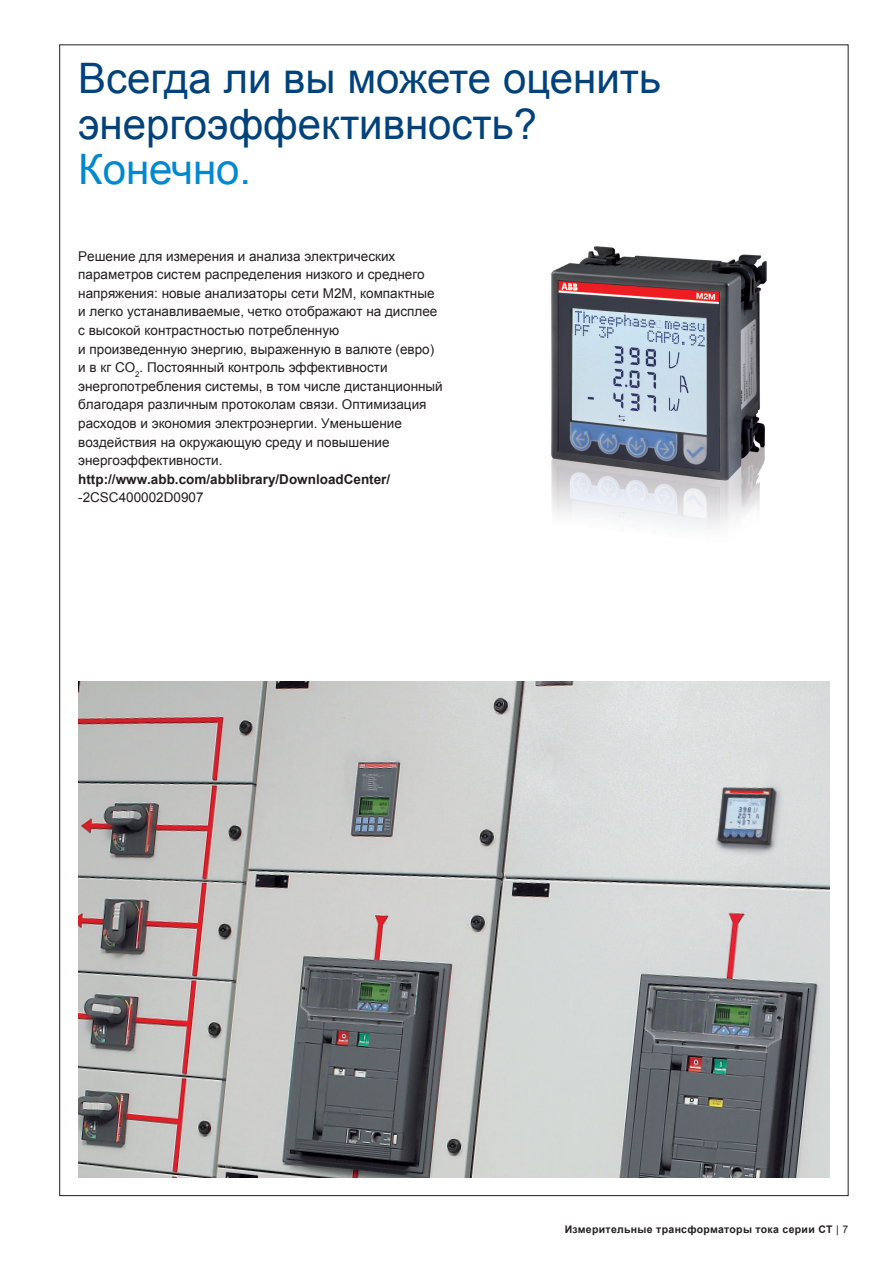
<style>
.page{position:relative;width:893px;height:1263px;background:#fff}
.page>*{position:absolute;margin:0;border:0;box-sizing:border-box;transform-origin:0 0}
._28{font:42px/45.5px "Arial";color:#004279}
._28-2{font:42px "Arial";color:#0089cf}
.t1{font:13.5px/18.6px "Arial";color:#231f20}
.t2{font:700 10.5px "Arial";letter-spacing:.03em;color:#231f20}
.s1{font-weight:700}
.s2{font-weight:400}
</style>
<div class="page">
<img style="left:551px;top:246px;width:216px;height:282px">
<img style="left:78px;top:681px;width:752px;height:496px">
<p class="_28" style="left:78px;top:56px;width:584px">Всегда ли вы можете оценить энергоэффективность?</p>
<p class="_28-2" style="left:78px;top:142px;width:175px">Конечно.</p>
<p class="t1" style="left:78px;top:247px;width:366px">Решение для измерения и анализа электрических параметров систем распределения низкого и среднего напряжения: новые анализаторы сети М2М, компактные и легко устанавливаемые, четко отображают на дисплее с высокой контрастностью потребленную<br>и произведенную энергию, выраженную в валюте (евро) и в кг CO<sub>2</sub>. Постоянный контроль эффективности энергопотребления системы, в том числе дистанционный благодаря различным протоколам связи. Оптимизация расходов и экономия электроэнергии. Уменьшение воздействия на окружающую среду и повышение энергоэффективности. <span class="s1">http://www.abb.com/abblibrary/DownloadCenter/ </span>-2CSC400002D0907</p>
<p class="t2" style="left:565px;top:1222px;width:285px">Измерительные трансформаторы тока серии CT <span class="s2">| 7</span></p>
</div>
